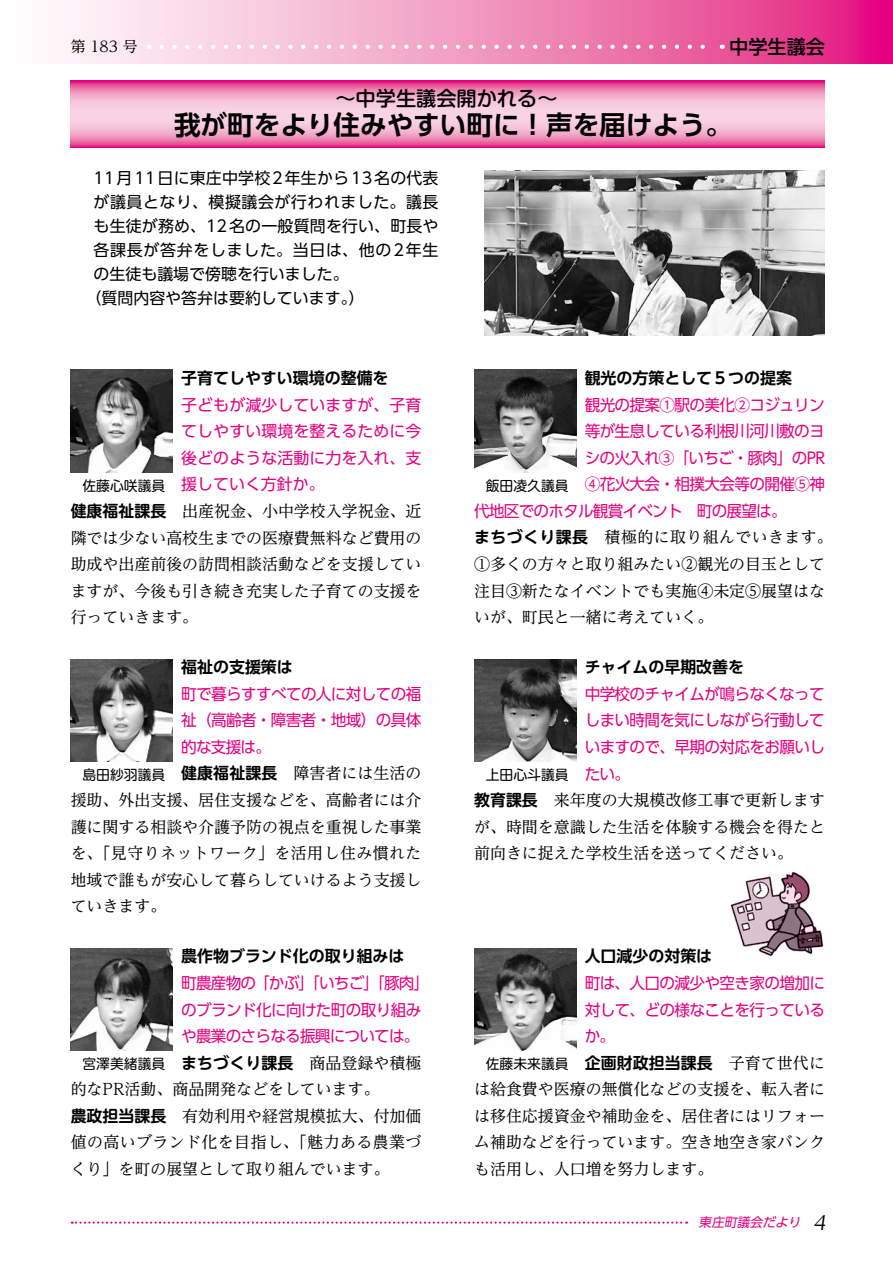
<style>
.page{position:relative;width:893px;height:1263px;background:#fff}
.page>*{position:absolute;margin:0;border:0;box-sizing:border-box;transform-origin:0 0}
.t1{font:700 26.55px "UD Shin Go Pro De";color:#000}
.t2{font:500 20.25px "Shin M Go Pr 6";color:#000}
.t3{font:500 19.2px "UD Shin Go Pro";color:#000}
.t4{font:19.2px "UD Reimin Pro";color:#000}
.t5{font:15.9px/26.5px "UD Reimin Pro";color:#000;text-align:justify}
.t6{font:15.9px/26.5px "UD Shin Go Pro";letter-spacing:-.04em;color:#e4007f;text-align:justify}
.t7{font:15.9px "UD Shin Go Pro";letter-spacing:.01em;color:#000}
.t8{font:700 15.9px "UD Shin Go Pro De";color:#000}
.t9{font:15.9px "UD Shin Go Pro";letter-spacing:.035em;color:#000}
.t10{font:15.9px "UD Shin Go Pro";letter-spacing:.045em;color:#000}
.t11{font:700 15.9px "UD Shin M Go Pro De";letter-spacing:.005em;color:#000}
.t12{font:15.9px "UD Reimin Pro";letter-spacing:.025em;color:#000}
.t13{font:700 15.9px "UD Shin M Go Pro De";letter-spacing:.025em;color:#000}
.t14{font:14.85px "UD Reimin Pro";color:#000}
.t15{font:13.8px "Shin M Go Pr 6";color:#000}
.t16{font:italic 12.75px "UD Shin Go Pro";color:#e4007f}
.s1{font-family:"UD Shin M Go Pro De";font-weight:700}
.s2{font-family:"UD Reimin Pro";font-weight:400}
</style>
<div class="page">
<svg style="left:61px;top:0;width:832px;height:64px;background:#f091be"></svg>
<svg style="left:72px;top:1221px;width:615px;height:3px"></svg>
<img style="left:730px;top:871px;width:94px;height:85px">
<svg style="left:71px;top:81px;width:754px;height:67px;background:#f29ec5"></svg>
<svg style="left:162px;top:45px;width:553px;height:4px"></svg>
<img style="left:71px;top:370px;width:102px;height:102px">
<img style="left:474px;top:370px;width:102px;height:102px">
<img style="left:474px;top:659px;width:102px;height:102px">
<img style="left:474px;top:948px;width:102px;height:102px">
<img style="left:71px;top:659px;width:102px;height:102px">
<img style="left:71px;top:948px;width:102px;height:102px">
<img style="left:485px;top:170px;width:340px;height:166px">
<p class="t14" style="left:71px;top:35px;width:68px">第 183 号</p>
<p class="t2" style="left:335px;top:82px;width:224px">～中学生議会開かれる~</p>
<h1 class="t1" style="left:174px;top:104px;width:560px">我が町をより住みやすい町に！声を届けよう。</h1>
<p class="t7" style="left:94px;top:165px;width:346px">11月11日に東庄中学校2年生から13名の代表</p>
<p class="t9" style="left:94px;top:189px;width:346px">が議員となり、模擬議会が行われました。議長</p>
<p class="t7" style="left:94px;top:213px;width:346px">も生徒が務め、12名の一般質問を行い、町長や</p>
<p class="t10" style="left:94px;top:237px;width:346px">各課長が答弁をしました。当日は、他の2年生</p>
<p class="t7" style="left:94px;top:261px;width:257px">の生徒も議場で傍聴を行いました。</p>
<p class="t7" style="left:86px;top:285px;width:281px">（質問内容や答弁は要約しています (。</p>
<p class="t3" style="left:729px;top:31px;width:97px">中学生議会</p>
<p class="t8" style="left:181px;top:365px;width:209px">子育てしやすい環境の整備を</p>
<p class="t6" style="left:181px;top:391px;width:242px">子どもが減少していますが、子育てしやすい環境を整えるために今後どのような活動に力を入れ、支援していく方針か。</p>
<p class="t5" style="left:182px;top:497px;width:241px">出産祝金、小中学校入学祝金、近</p>
<p class="t15" style="left:82px;top:474px;width:84px">佐藤心咲議員</p>
<p class="t11" style="left:71px;top:498px;width:97px">健康福祉課長</p>
<p class="t5" style="left:71px;top:524px;width:352px">隣では少ない高校生までの医療費無料など費用の助成や出産前後の訪問相談活動などを支援していますが、今後も引き続き充実した子育ての支援を行っていきます。</p>
<p class="t8" style="left:181px;top:654px;width:113px">福祉の支援策は</p>
<p class="t6" style="left:181px;top:680px;width:242px">町で暮らすすべての人に対しての福祉（高齢者・障害者・地域）の具体的な支援は。</p>
<p class="t5" style="left:71px;top:760px;width:352px;text-indent:111px"><span class="s1">健康福祉課長</span>　障害者には生活の援助、外出支援、居住支援などを、高齢者には介護に関する相談や介護予防の視点を重視した事業を、「見守りネットワーク」を活用し住み慣れた地域で誰もが安心して暮らしていけるよう支援していきます。</p>
<p class="t15" style="left:82px;top:763px;width:84px">島田紗羽議員</p>
<p class="t8" style="left:181px;top:943px;width:225px">農作物ブランド化の取り組みは</p>
<p class="t6" style="left:181px;top:969px;width:250px;text-align:left">町農産物の「かぶ」「いちご」「豚肉「のブランド化に向けた町の取り組みや農業のさらなる振興については。</p>
<p class="t5" style="left:71px;top:1049px;width:352px;text-align:left;text-indent:111px"><span class="s1">まちづくり課長</span>　商品登録や積極的なPR活動、商品開発などをしています。<br><span class="s1">農政担当課長</span>　有効利用や経営規模拡大、付加価値の高いブランド化を目指し、「魅力ある農業づくり」を町の展望として取り組んでいます。</p>
<p class="t15" style="left:82px;top:1052px;width:84px">宮澤美緒議員</p>
<p class="t8" style="left:585px;top:365px;width:209px">観光の方策として５つの提案</p>
<p class="t6" style="left:585px;top:391px;width:242px">観光の提案①駅の美化②コジュリン</p>
<p class="t6" style="left:585px;top:417px;width:242px">等が生息している利根川河川敷のヨ</p>
<p class="t6" style="left:585px;top:444px;width:242px">シの火入れ③「いちご・豚肉」のPR</p>
<p class="t6" style="left:585px;top:470px;width:242px">④花火大会・相撲大会等の開催⑤神</p>
<p class="t6" style="left:474px;top:497px;width:314px">代地区でのホタル観賞イベント　町の展望は。</p>
<p class="t12" style="left:605px;top:524px;width:230px">積極的に取り組んでいきます。</p>
<p class="t15" style="left:486px;top:474px;width:84px">飯田凌久議員</p>
<p class="t13" style="left:474px;top:524px;width:116px">まちづくり課長</p>
<p class="t5" style="left:474px;top:550px;width:352px">①多くの方々と取り組みたい②観光の目玉として注目③新たなイベントでも実施④未定⑤展望はないが、町民と一緒に考えていく。</p>
<p class="t8" style="left:585px;top:654px;width:161px">チャイムの早期改善を</p>
<p class="t6" style="left:585px;top:680px;width:242px">中学校のチャイムが鳴らなくなってしまい時間を気にしながら行動していますので、早期の対応をお願いしたい。</p>
<p class="t5" style="left:474px;top:786px;width:352px"><span class="s1">教育課長</span>　来年度の大規模改修工事で更新しますが、時間を意識した生活を体験する機会を得たと前向きに捉えた学校生活を送ってください。</p>
<p class="t15" style="left:486px;top:763px;width:84px">上田心斗議員</p>
<p class="t8" style="left:585px;top:943px;width:129px">人口減少の対策は</p>
<p class="t6" style="left:585px;top:969px;width:242px">町は、人口の減少や空き家の増加に対して、どの様なことを行っているか。</p>
<p class="t11" style="left:585px;top:1050px;width:242px">企画財政担当課長<span class="s2">　子育て世代に</span></p>
<p class="t5" style="left:474px;top:1075px;width:352px">は給食費や医療の無償化などの支援を、転入者には移住応援資金や補助金を、居住者にはリフォーム補助などを行っています。空き地空き家バンクも活用し、人口増を努力します。</p>
<p class="t15" style="left:486px;top:1052px;width:84px">佐藤未来議員</p>
<p class="t16" style="left:699px;top:1212px;width:107px">東庄町議会だより</p>
<p class="t4" style="left:813px;top:1207px;width:17px">4</p>
</div>
